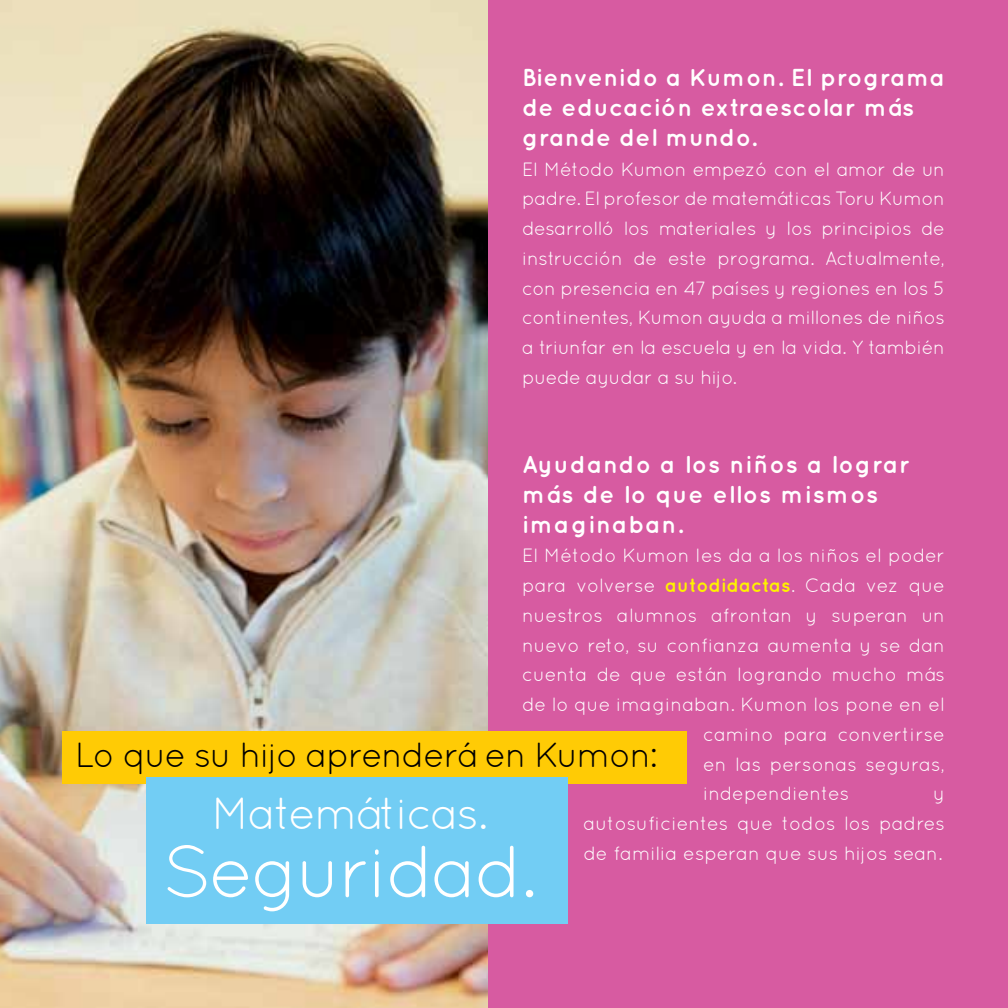
<style>
.page{position:relative;width:1008px;height:1008px;background:#fff}
.page>*{position:absolute;margin:0;border:0;box-sizing:border-box;transform-origin:0 0}
.t1{font:73.67px "Quicksand";letter-spacing:-.04em;color:#fff}
.t2{font:45.15px "Quicksand";letter-spacing:-.04em;color:#fff}
.t3{font:35px "Quicksand";letter-spacing:-.035em;color:#000}
.t4{font:700 24.5px/29.8px "Quicksand";letter-spacing:.02em;color:#fff}
.t5{font:700 24.5px/29.8px "Quicksand";letter-spacing:.04em;color:#fff}
.t6{font:19.25px/29.8px "Quicksand";color:#fff;text-align:justify}
.s1{font-weight:700;color:#fff200}
</style>
<div class="page">
<img style="left:0;top:0;width:488px;height:1008px">
<div style="left:488px;top:0;width:520px;height:1008px;background:#d75ba1"></div>
<div style="left:62px;top:731px;width:625px;height:52px;background:#ffcb05"></div>
<div style="left:146px;top:777px;width:422px;height:146px;background:#72cdf4"></div>
<p class="t4" style="left:522px;top:62px;width:424px">Bienvenido a Kumon. El programa de educación extraescolar más grande del mundo.</p>
<p class="t6" style="left:522px;top:154px;width:425px">El Método Kumon empezó con el amor de un padre. El profesor de matemáticas Toru Kumon desarrolló los materiales y los principios de instrucción de este programa. Actualmente, con presencia en 47 países y regiones en los 5 continentes, Kumon ayuda a millones de niños a triunfar en la escuela y en la vida. Y también puede ayudar a su hijo.</p>
<p class="t5" style="left:522px;top:449px;width:390px">Ayudando a los niños a lograr más de lo que ellos mismos imaginaban.</p>
<p class="t6" style="left:522px;top:541px;width:424px">El Método Kumon les da a los niños el poder</p>
<p class="t6" style="left:522px;top:570px;width:424px">para volverse <span class="s1">autodidactas</span>. Cada vez que</p>
<p class="t6" style="left:522px;top:600px;width:424px">nuestros alumnos afrontan y superan un</p>
<p class="t6" style="left:522px;top:630px;width:424px">nuevo reto, su confianza aumenta y se dan</p>
<p class="t6" style="left:522px;top:660px;width:424px">cuenta de que están logrando mucho más</p>
<p class="t6" style="left:522px;top:689px;width:424px">de lo que imaginaban. Kumon los pone en el</p>
<p class="t6" style="left:703px;top:719px;width:243px">camino para convertirse</p>
<p class="t6" style="left:703px;top:749px;width:243px">en las personas seguras,</p>
<p class="t6" style="left:703px;top:779px;width:148px">independientes</p>
<h3 class="t3" style="left:75px;top:735px;width:584px">Lo que su hijo aprenderá en Kumon:</h3>
<p class="t6" style="left:584px;top:779px;width:363px;text-indent:350px">y autosuficientes que todos los padres de familia esperan que sus hijos sean.</p>
<h2 class="t2" style="left:212px;top:788px;width:278px">Matemáticas.</h2>
<h1 class="t1" style="left:163px;top:829px;width:376px">Seguridad.</h1>
</div>
